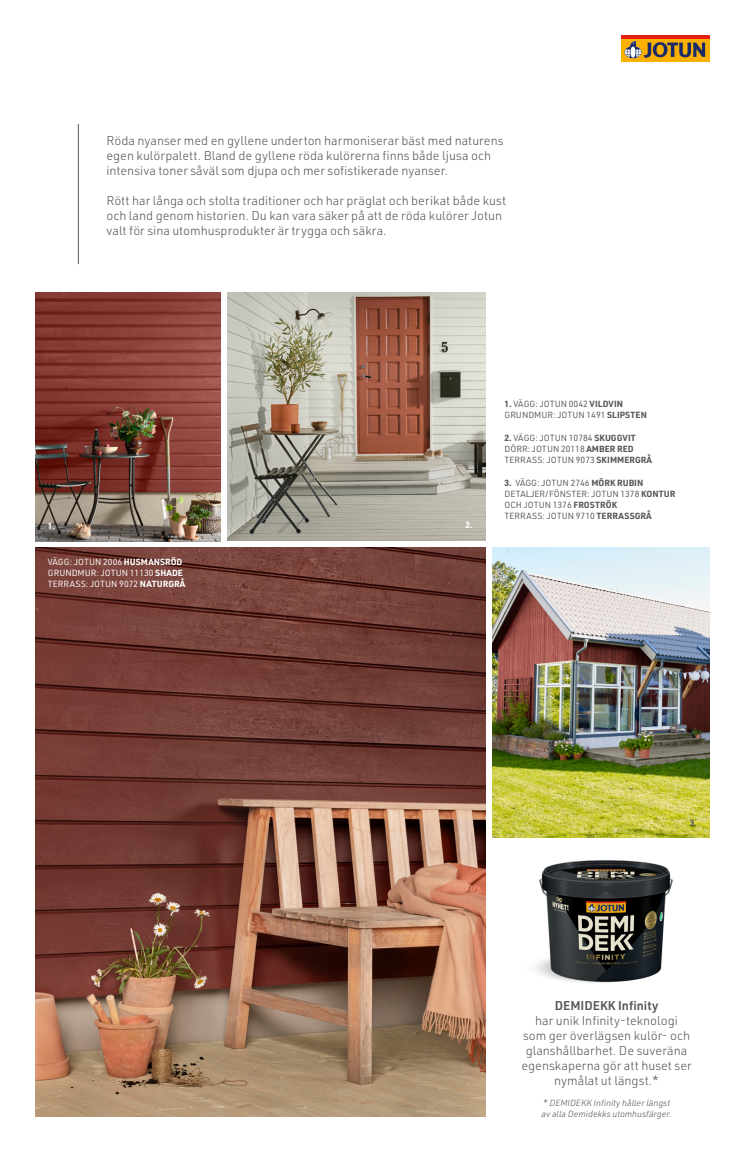
<style>
.page{position:relative;width:745px;height:1152px;background:#fff}
.page>*{position:absolute;margin:0;border:0;box-sizing:border-box;transform-origin:0 0}
.t1{font:300 12.5px/15px "URWDIN";color:#575756}
.t2{font:8.75px/11.2px "URWDIN";color:#575756}
.t3{font:8.75px "URWDIN";color:#fff}
.t4{font:italic 300 8.75px/10.5px "URWDIN";color:#575756}
.t5{font:700 8.75px "URWDIN";color:#fff}
.t6{font:700 8.75px "URWDIN";color:#575756}
.s1{font-weight:700}
.s2{font-weight:600}
</style>
<div class="page">
<img style="left:35px;top:547px;width:449px;height:569px">
<img style="left:35px;top:292px;width:185px;height:249px">
<img style="left:227px;top:292px;width:257px;height:248px">
<img style="left:492px;top:547px;width:217px;height:291px">
<hr style="left:78px;top:124px;width:1px;height:140px;background:#575756">
<div style="left:620px;top:39px;width:89px;height:22px;background:#f9b000"></div>
<hr style="left:620px;top:35px;width:89px;height:4px;background:#e41f13">
<svg style="left:624px;top:41px;width:80px;height:17px"></svg>
<img style="left:535px;top:860px;width:138px;height:123px">
<p class="t1" style="left:106px;top:133px;width:398px">Röda nyanser med en gyllene underton harmoniserar bäst med naturens egen kulörpalett. Bland de gyllene röda kulörerna finns både ljusa och intensiva toner såväl som djupa och mer sofistikerade nyanser.</p>
<p class="t1" style="left:106px;top:193px;width:401px">Rött har långa och stolta traditioner och har präglat och berikat både kust och land genom historien. Du kan vara säker på att de röda kulörer Jotun valt för sina utomhusprodukter är trygga och säkra.</p>
<p class="t5" style="left:48px;top:520px;width:9px">1.</p>
<p class="t3" style="left:48px;top:555px;width:136px">VÄGG: JOTUN 2006 <span class="s1">HUSMANSRÖD</span></p>
<p class="t3" style="left:48px;top:567px;width:136px">GRUNDMUR: JOTUN 11130 <span class="s1">SHADE</span></p>
<p class="t3" style="left:48px;top:578px;width:139px">TERRASS: JOTUN 9072 <span class="s1">NATURGRÅ</span></p>
<p class="t5" style="left:465px;top:519px;width:9px">2.</p>
<p class="t2" style="left:504px;top:398px;width:120px"><span class="s1">1.</span> VÄGG: JOTUN 0042 <span class="s1">VILDVIN</span></p>
<p class="t2" style="left:504px;top:409px;width:144px">GRUNDMUR: JOTUN 1491 <span class="s1">SLIPSTEN</span></p>
<p class="t2" style="left:504px;top:431px;width:133px"><span class="s1">2.</span> VÄGG: JOTUN 10784 <span class="s1">SKUGGVIT</span></p>
<p class="t2" style="left:504px;top:443px;width:131px">DÖRR: JOTUN 20118 <span class="s1">AMBER RED</span></p>
<p class="t2" style="left:504px;top:454px;width:149px">TERRASS: JOTUN 9073 <span class="s1">SKIMMERGRÅ</span></p>
<p class="t2" style="left:504px;top:476px;width:140px"><span class="s1">3.</span> VÄGG: JOTUN 2746 <span class="s1">MÖRK RUBIN</span></p>
<p class="t2" style="left:504px;top:488px;width:172px">DETALJER/FÖNSTER: JOTUN 1378 <span class="s1">KONTUR<br></span>OCH JOTUN 1376 <span class="s1">FROSTRÖK</span></p>
<p class="t2" style="left:504px;top:510px;width:149px">TERRASS: JOTUN 9710 <span class="s1">TERRASSGRÅ</span></p>
<p class="t6" style="left:689px;top:816px;width:9px">3.</p>
<p class="t1" style="left:521px;top:998px;width:172px;text-align:center"><span class="s2">DEMIDEKK Infinity<br></span>har unik Infinity-teknologi<br>som ger överlägsen kulör- och glanshållbarhet. De suveräna egenskaperna gör att huset ser nymålat ut längst.*</p>
<p class="t4" style="left:541px;top:1097px;width:131px">* DEMIDEKK Infinity håller längst av alla Demidekks utomhusfärger.</p>
</div>
